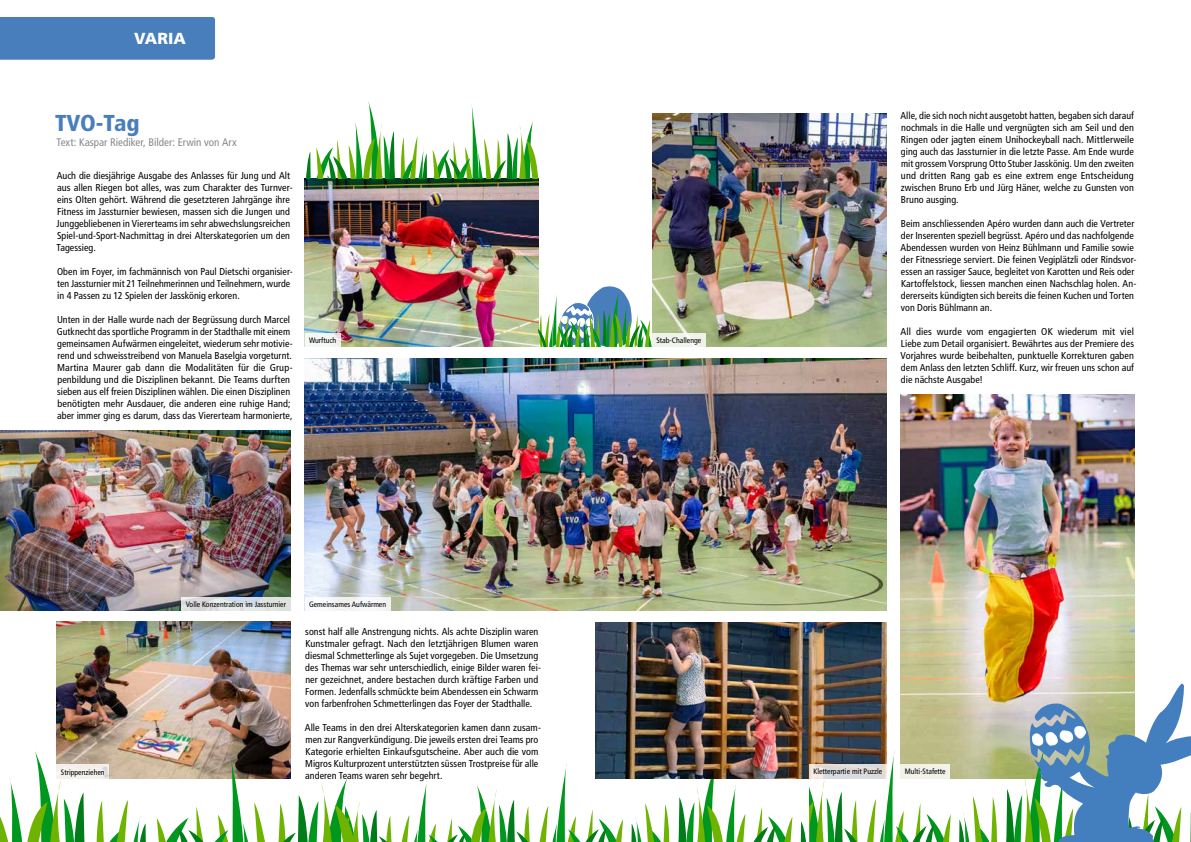
<style>
.page{position:relative;width:1191px;height:842px;background:#fff}
.page>*{position:absolute;margin:0;border:0;box-sizing:border-box;transform-origin:0 0}
.t1{font:900 condensed 23px "Frutiger LT Std";letter-spacing:-.01em;color:#477ebb}
.t2{font:900 16px "Frutiger LT Std";color:#fff}
.t3{font:condensed 11px "Frutiger LT Std";color:#878988}
.t4{font:condensed 10px/12px "Frutiger LT Std";letter-spacing:.005em;color:#000}
.t5{font:condensed 7.8px "Frutiger LT Std";color:#000}
</style>
<div class="page">
<img style="left:595px;top:622px;width:291px;height:61px">
<img style="left:305px;top:358px;width:581px;height:253px">
<img style="left:305px;top:178px;width:234px;height:168px">
<img style="left:652px;top:113px;width:234px;height:233px">
<img style="left:57px;top:621px;width:234px;height:62px">
<img style="left:900px;top:394px;width:234px;height:289px">
<img style="left:0;top:430px;width:291px;height:180px">
<svg style="left:539px;top:286px;width:113px;height:61px"></svg>
<svg style="left:305px;top:333px;width:36px;height:14px"></svg>
<div style="left:305px;top:597px;width:85px;height:14px;background:#f6f7fa"></div>
<svg style="left:652px;top:333px;width:53px;height:14px"></svg>
<svg style="left:181px;top:597px;width:110px;height:14px;fill:#dee2e0"></svg>
<div style="left:0;top:17px;width:215px;height:42px;background:#477ebb"></div>
<img style="left:0;top:683px;width:1191px;height:159px">
<svg style="left:306px;top:101px;width:233px;height:77px"></svg>
<h2 class="t2" style="left:127px;top:28px;width:48px">THEM</h2>
<h2 class="t2" style="left:134px;top:29px;width:53px">VARIA</h2>
<h2 class="t2" style="left:136px;top:29px;width:51px">BIKEN</h2>
<h1 class="t1" style="left:55px;top:109px;width:86px">TVO-Tag</h1>
<p class="t3" style="left:56px;top:135px;width:182px">Text: Kaspar Riediker, Bilder: Erwin von Arx</p>
<p class="t4" style="left:56px;top:169px;width:238px">Auch die diesjährige Ausgabe des Anlasses für Jung und Alt aus allen Riegen bot alles, was zum Charakter des Turnver&shy;eins Olten gehört. Während die gesetzteren Jahrgänge ihre Fitness im Jassturnier bewiesen, massen sich die Jungen und Junggebliebenen in Viererteams im sehr abwechslungsreichen Spiel-und-Sport-Nachmittag in drei Alterskategorien um den Tagessieg.</p>
<p class="t4" style="left:57px;top:265px;width:237px">Oben im Foyer, im fachmännisch von Paul Dietschi organisier&shy;ten Jassturnier mit 21 Teilnehmerinnen und Teilnehmern, wurde in 4 Passen zu 12 Spielen der Jasskönig erkoren.</p>
<p class="t4" style="left:57px;top:313px;width:237px">Unten in der Halle wurde nach der Begrüssung durch Marcel Gutknecht das sportliche Programm in der Stadthalle mit einem gemeinsamen Aufwärmen eingeleitet, wiederum sehr motivie&shy;rend und schweisstreibend von Manuela Baselgia vorgeturnt.<br>Martina Maurer gab dann die Modalitäten für die Grup&shy;penbildung und die Disziplinen bekannt. Die Teams durften sieben aus elf freien Disziplinen wählen. Die einen Disziplinen benötigten mehr Ausdauer, die anderen eine ruhige Hand; aber immer ging es darum, dass das Viererteam harmonierte,</p>
<p class="t5" style="left:309px;top:336px;width:29px">Wurftuch</p>
<p class="t5" style="left:61px;top:767px;width:45px">Strippenziehen</p>
<p class="t5" style="left:186px;top:600px;width:102px">Volle Konzentration im Jassturnier</p>
<p class="t5" style="left:309px;top:600px;width:79px">Gemeinsames Aufwärmen</p>
<p class="t4" style="left:305px;top:625px;width:237px">sonst half alle Anstrengung nichts. Als achte Disziplin waren Kunstmaler gefragt. Nach den letztjährigen Blumen waren diesmal Schmetterlinge als Sujet vorgegeben. Die Umsetzung des Themas war sehr unterschiedlich, einige Bilder waren fei&shy;ner gezeichnet, andere bestachen durch kräftige Farben und Formen. Jedenfalls schmückte beim Abendessen ein Schwarm von farbenfrohen Schmetterlingen das Foyer der Stadthalle.</p>
<p class="t4" style="left:305px;top:721px;width:238px">Alle Teams in den drei Alterskategorien kamen dann zusam&shy;men zur Rangverkündigung. Die jeweils ersten drei Teams pro Kategorie erhielten Einkaufsgutscheine. Aber auch die vom Migros Kulturprozent unterstützten süssen Trostpreise für alle anderen Teams waren sehr begehrt.</p>
<p class="t5" style="left:656px;top:336px;width:46px">Stab-Challenge</p>
<p class="t4" style="left:900px;top:109px;width:235px;text-align:justify">Alle, die sich noch nicht ausgetobt hatten, begaben sich darauf nochmals in die Halle und vergnügten sich am Seil und den Ringen oder jagten einem Unihockeyball nach. Mittlerweile ging auch das Jassturnier in die letzte Passe. Am Ende wurde mit grossem Vorsprung Otto Stuber Jasskönig. Um den zweiten und dritten Rang gab es eine extrem enge Entscheidung zwischen Bruno Erb und Jürg Häner, welche zu Gunsten von Bruno ausging.</p>
<p class="t4" style="left:900px;top:217px;width:237px">Beim anschliessenden Apéro wurden dann auch die Vertreter der Inserenten speziell begrüsst. Apéro und das nachfolgende Abendessen wurden von Heinz Bühlmann und Familie sowie der Fitnessriege serviert. Die feinen Vegiplätzli oder Rindsvor&shy;essen an rassiger Sauce, begleitet von Karotten und Reis oder Kartoffelstock, liessen manchen einen Nachschlag holen. An&shy;dererseits kündigten sich bereits die feinen Kuchen und Torten von Doris Bühlmann an.</p>
<p class="t4" style="left:900px;top:325px;width:235px;text-align:justify">All dies wurde vom engagierten OK wiederum mit viel Liebe zum Detail organisiert. Bewährtes aus der Premiere des Vorjahres wurde beibehalten, punktuelle Korrekturen gaben dem Anlass den letzten Schliff. Kurz, wir freuen uns schon auf die nächste Ausgabe!</p>
<p class="t5" style="left:813px;top:767px;width:70px">Kletterpartie mit Puzzle</p>
<p class="t5" style="left:904px;top:767px;width:42px">Multi-Stafette</p>
</div>
